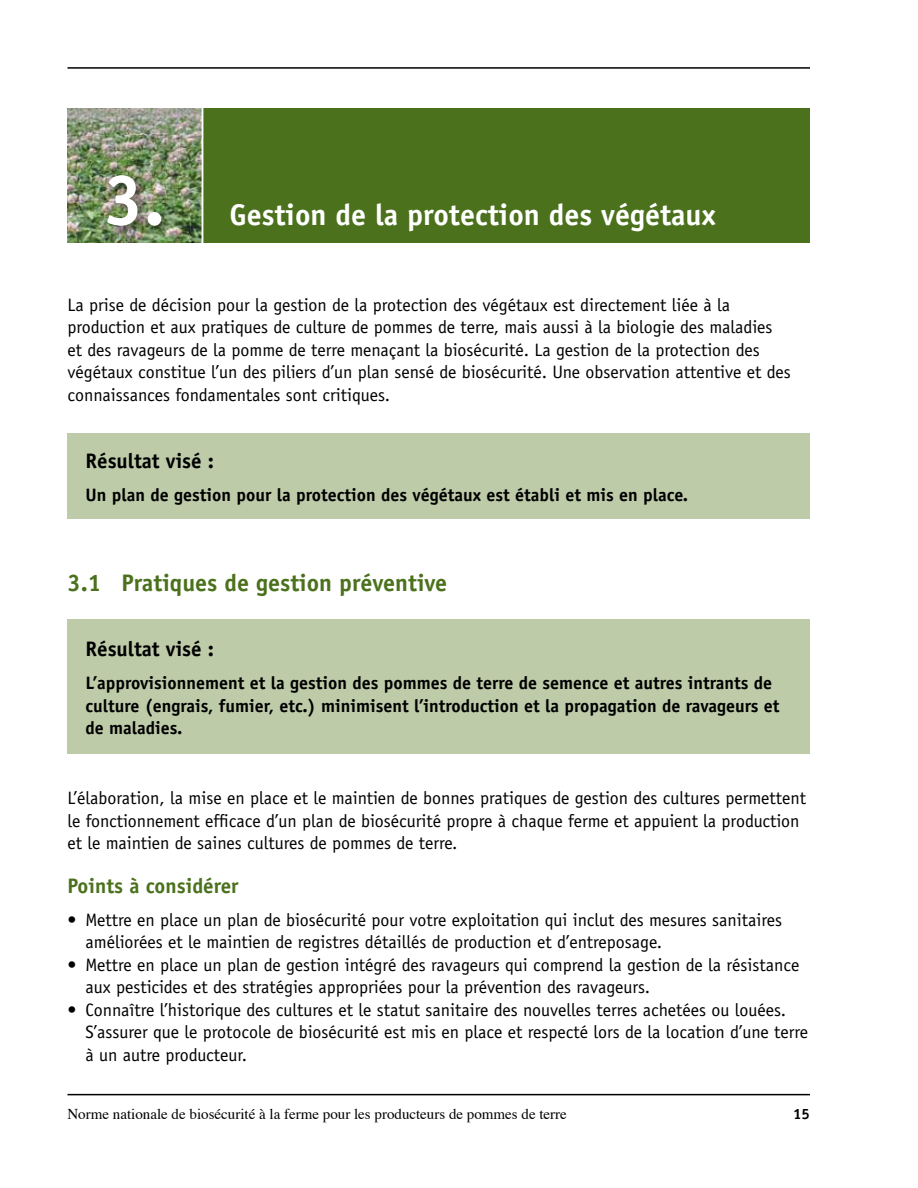
<style>
.page{position:relative;width:918px;height:1188px;background:#fff}
.page>*{position:absolute;margin:0;border:0;box-sizing:border-box;transform-origin:0 0}
.t1{font:700 72px "Officina Sans";color:#fff}
.t2{font:700 30px "Officina Sans";color:#fff}
.t3{font:700 24px "Officina Sans";color:#4b711d}
.t4{font:700 21px "Officina Sans";color:#000}
.t5{font:700 21px "Officina Sans";color:#4b711d}
.t6{font:18px/22.5px "Officina Sans";color:#000}
.t7{font:700 18px/22.5px "Officina Sans";color:#000}
.t8{font:15px "Times";color:#000}
.t9{font:700 15px "Officina Sans";color:#000}
</style>
<div class="page">
<hr style="left:68px;top:67px;width:742px;height:2px;background:#000">
<hr style="left:68px;top:1094px;width:742px;height:1px;background:#000">
<div style="left:68px;top:434px;width:742px;height:85px;background:#bdcba8"></div>
<div style="left:68px;top:620px;width:742px;height:134px;background:#bdcba8"></div>
<div style="left:68px;top:108px;width:742px;height:135px;background:#4b711d"></div>
<img style="left:68px;top:108px;width:134px;height:135px">
<hr style="left:202px;top:108px;width:1px;height:135px;background:#fff">
<div style="left:104px;top:172px;width:69px;height:66px;background:#000;opacity:.5"></div>
<h1 class="t1" style="left:104px;top:155px;width:63px">3.</h1>
<h2 class="t2" style="left:229px;top:196px;width:488px">Gestion de la protection des végétaux</h2>
<p class="t6" style="left:68px;top:293px;width:725px">La prise de décision pour la gestion de la protection des végétaux est directement liée à la production et aux pratiques de culture de pommes de terre, mais aussi à la biologie des maladies et des ravageurs de la pomme de terre menaçant la biosécurité. La gestion de la protection des végétaux constitue l’un des piliers d’un plan sensé de biosécurité. Une observation attentive et des connaissances fondamentales sont critiques.</p>
<p class="t4" style="left:86px;top:448px;width:130px">Résultat visé :</p>
<p class="t7" style="left:86px;top:483px;width:604px">Un plan de gestion pour la protection des végétaux est établi et mis en place.</p>
<h3 class="t3" style="left:68px;top:568px;width:381px">3.1 Pratiques de gestion préventive</h3>
<p class="t4" style="left:86px;top:636px;width:130px">Résultat visé :</p>
<p class="t7" style="left:86px;top:672px;width:695px">L’approvisionnement et la gestion des pommes de terre de semence et autres intrants de culture (engrais, fumier, etc.) minimisent l’introduction et la propagation de ravageurs et de maladies.</p>
<p class="t6" style="left:68px;top:787px;width:740px">L’élaboration, la mise en place et le maintien de bonnes pratiques de gestion des cultures permettent le fonctionnement efficace d’un plan de biosécurité propre à chaque ferme et appuient la production et le maintien de saines cultures de pommes de terre.</p>
<p class="t5" style="left:68px;top:872px;width:173px">Points à considérer</p>
<p class="t6" style="left:86px;top:908px;width:698px;text-indent:-18px">• Mettre en place un plan de biosécurité pour votre exploitation qui inclut des mesures sanitaires améliorées et le maintien de registres détaillés de production et d’entreposage.</p>
<p class="t6" style="left:86px;top:953px;width:715px;text-indent:-18px">• Mettre en place un plan de gestion intégré des ravageurs qui comprend la gestion de la résistance aux pesticides et des stratégies appropriées pour la prévention des ravageurs.</p>
<p class="t6" style="left:86px;top:998px;width:724px;text-indent:-18px">• Connaître l’historique des cultures et le statut sanitaire des nouvelles terres achetées ou louées.<br>S’assurer que le protocole de biosécurité est mis en place et respecté lors de la location d’une terre à un autre producteur.</p>
<p class="t8" style="left:68px;top:1100px;width:501px">Norme nationale de biosécurité à la ferme pour les producteurs de pommes de terre</p>
<p class="t9" style="left:793px;top:1104px;width:18px">15</p>
</div>
